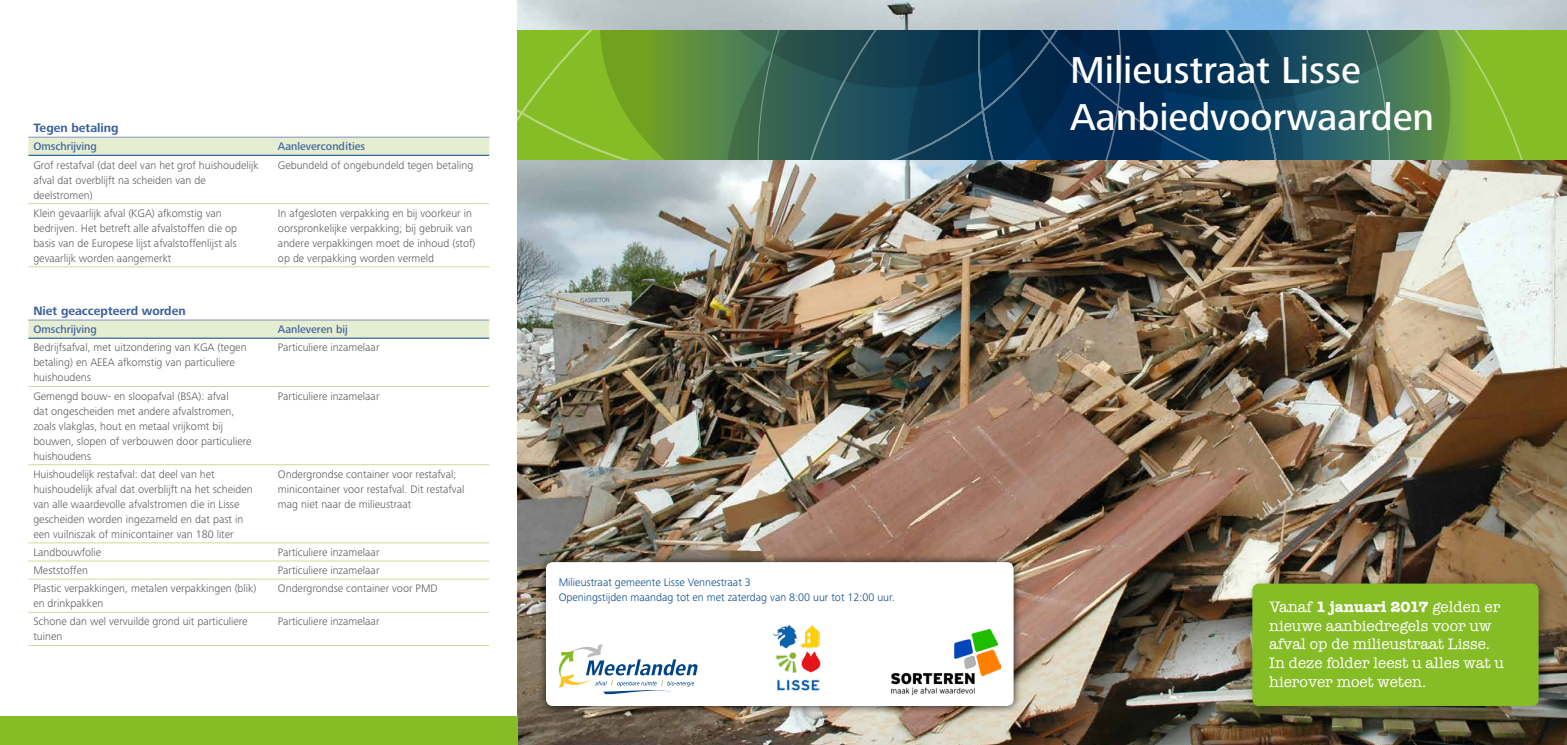
<style>
.page{position:relative;width:1567px;height:745px;background:#fff}
.page>*{position:absolute;margin:0;border:0;box-sizing:border-box;transform-origin:0 0}
.t1{font:500 38.75px "Frutiger Next Pro";color:#fff}
.t2{font:15.5px/18.5px "American Typewriter";color:#fff}
.t3{font:700 12.5px "Frutiger Next Pro";color:#3b5f9d}
.t4{font:300 11.25px/15px "Frutiger Next Pro";color:#575756}
.t5{font:300 11.25px/15px "Frutiger Next Pro";color:#048}
.t6{font:500 11.25px "Frutiger Next Pro";color:#3b5f9d}
.s1{font-weight:700}
</style>
<div class="page">
<img style="left:517px;top:0;width:1049px;height:744px">
<svg style="left:517px;top:30px;width:1049px;height:129px;background:#396949"></svg>
<div style="left:0;top:716px;width:517px;height:28px;background:#86bc25"></div>
<svg style="left:28px;top:136px;width:461px;height:19px;background:#e1ebd0"></svg>
<hr style="left:28px;top:203px;width:245px;height:1px;background:#c9de9b">
<hr style="left:273px;top:203px;width:216px;height:1px;background:#c9de9b">
<hr style="left:28px;top:266px;width:245px;height:1px;background:#c9de9b">
<hr style="left:273px;top:266px;width:216px;height:1px;background:#c9de9b">
<hr style="left:28px;top:137px;width:245px;height:1px;background:#8493c2">
<hr style="left:273px;top:137px;width:216px;height:1px;background:#8493c2">
<hr style="left:28px;top:155px;width:245px;height:1px;background:#048">
<hr style="left:273px;top:155px;width:216px;height:1px;background:#048">
<div style="left:28px;top:320px;width:461px;height:17px;background:#e5eed0"></div>
<hr style="left:28px;top:386px;width:245px;height:1px;background:#c9de9b">
<hr style="left:273px;top:386px;width:216px;height:1px;background:#c9de9b">
<hr style="left:28px;top:464px;width:245px;height:1px;background:#c9de9b">
<hr style="left:273px;top:464px;width:216px;height:1px;background:#c9de9b">
<hr style="left:28px;top:542px;width:245px;height:1px;background:#c9de9b">
<hr style="left:273px;top:542px;width:216px;height:1px;background:#c9de9b">
<hr style="left:28px;top:560px;width:245px;height:1px;background:#c9de9b">
<hr style="left:273px;top:560px;width:216px;height:1px;background:#c9de9b">
<hr style="left:28px;top:578px;width:245px;height:1px;background:#c9de9b">
<hr style="left:273px;top:578px;width:216px;height:1px;background:#c9de9b">
<hr style="left:28px;top:611px;width:245px;height:1px;background:#c9de9b">
<hr style="left:273px;top:611px;width:216px;height:1px;background:#c9de9b">
<hr style="left:28px;top:644px;width:245px;height:1px;background:#c9de9b">
<hr style="left:273px;top:644px;width:216px;height:1px;background:#c9de9b">
<hr style="left:28px;top:319px;width:245px;height:1px;background:#8493c2">
<hr style="left:273px;top:319px;width:216px;height:1px;background:#8493c2">
<hr style="left:28px;top:337px;width:245px;height:1px;background:#048">
<hr style="left:273px;top:337px;width:216px;height:1px;background:#048">
<div style="left:1244px;top:575px;width:308px;height:144px;background:#000;opacity:.4"></div>
<div style="left:1252px;top:583px;width:286px;height:122px;background:#86bc25;border-radius:7px"></div>
<div style="left:537px;top:553px;width:484px;height:160px;background:#000;opacity:.75"></div>
<div style="left:546px;top:561px;width:467px;height:144px;background:#fff;border-radius:7px"></div>
<svg style="left:558px;top:644px;width:139px;height:49px"></svg>
<img style="left:773px;top:624px;width:48px;height:67px">
<img style="left:891px;top:629px;width:109px;height:64px">
<p class="t3" style="left:33px;top:121px;width:87px">Tegen betaling</p>
<p class="t6" style="left:33px;top:140px;width:65px">Omschrijving</p>
<p class="t6" style="left:278px;top:140px;width:89px">Aanlevercondities</p>
<p class="t4" style="left:33px;top:157px;width:227px">Grof restafval (dat deel van het grof huishoudelijk afval dat overblijft na scheiden van de deelstromen)</p>
<p class="t4" style="left:278px;top:157px;width:197px">Gebundeld of ongebundeld tegen betaling</p>
<p class="t4" style="left:33px;top:205px;width:205px">Klein gevaarlijk afval (KGA) afkomstig van bedrijven. Het betreft alle afvalstoffen die op basis van de Europese lijst afvalstoffenlijst als gevaarlijk worden aangemerkt</p>
<p class="t4" style="left:278px;top:205px;width:199px">In afgesloten verpakking en bij voorkeur in oorspronkelijke verpakking; bij gebruik van andere verpakkingen moet de inhoud (stof) op de verpakking worden vermeld</p>
<p class="t3" style="left:33px;top:303px;width:154px">Niet geaccepteerd worden</p>
<p class="t6" style="left:33px;top:323px;width:65px">Omschrijving</p>
<p class="t6" style="left:278px;top:323px;width:71px">Aanleveren bij</p>
<p class="t4" style="left:33px;top:340px;width:215px">Bedrijfsafval, met uitzondering van KGA (tegen betaling) en AEEA afkomstig van particuliere huishoudens</p>
<p class="t4" style="left:278px;top:340px;width:103px">Particuliere inzamelaar</p>
<p class="t4" style="left:33px;top:388px;width:220px">Gemengd bouw- en sloopafval (BSA): afval<br>dat ongescheiden met andere afvalstromen, zoals vlakglas, hout en metaal vrijkomt bij bouwen, slopen of verbouwen door particuliere huishoudens</p>
<p class="t4" style="left:278px;top:388px;width:103px">Particuliere inzamelaar</p>
<p class="t4" style="left:33px;top:466px;width:221px">Huishoudelijk restafval: dat deel van het huishoudelijk afval dat overblijft na het scheiden van alle waardevolle afvalstromen die in Lisse gescheiden worden ingezameld en dat past in een vuilniszak of minicontainer van 180 liter</p>
<p class="t4" style="left:278px;top:466px;width:188px">Ondergrondse container voor restafval; minicontainer voor restafval. Dit restafval mag niet naar de milieustraat</p>
<p class="t4" style="left:33px;top:544px;width:69px">Landbouwfolie</p>
<p class="t4" style="left:278px;top:544px;width:103px">Particuliere inzamelaar</p>
<p class="t4" style="left:33px;top:562px;width:56px">Meststoffen</p>
<p class="t4" style="left:278px;top:562px;width:103px">Particuliere inzamelaar</p>
<p class="t4" style="left:33px;top:580px;width:224px">Plastic verpakkingen, metalen verpakkingen (blik) en drinkpakken</p>
<p class="t4" style="left:278px;top:580px;width:161px">Ondergrondse container voor PMD</p>
<p class="t4" style="left:33px;top:613px;width:216px">Schone dan wel vervuilde grond uit particuliere tuinen</p>
<p class="t4" style="left:278px;top:613px;width:103px">Particuliere inzamelaar</p>
<p class="t5" style="left:558px;top:574px;width:337px">Milieustraat gemeente Lisse Vennestraat 3<br>Openingstijden maandag tot en met zaterdag van 8:00 uur tot 12:00 uur.</p>
<h1 class="t1" style="left:1070px;top:48px;width:292px">Milieustraat Lisse</h1>
<h1 class="t1" style="left:1070px;top:94px;width:365px">Aanbiedvoorwaarden</h1>
<h2 class="t2" style="left:1269px;top:597px;width:236px">Vanaf <span class="s1">1 januari 2017</span> gelden er nieuwe aanbiedregels voor uw afval op de milieustraat Lisse.<br>In deze folder leest u alles wat u hierover moet weten.</h2>
</div>
